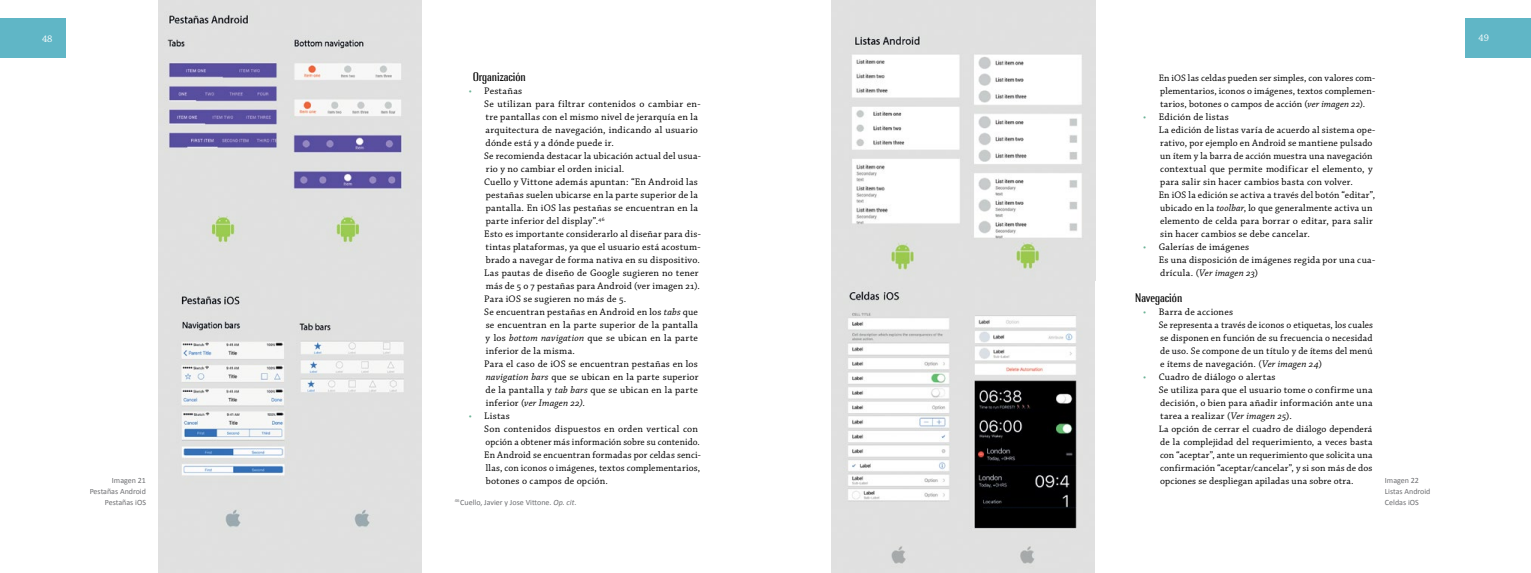
<style>
.page{position:relative;width:1531px;height:573px;background:#fff}
.page>*{position:absolute;margin:0;border:0;box-sizing:border-box;transform-origin:0 0}
.t1{font:13px "Lennox ITC Std";color:#000}
.t2{font:10px/13px "Chaparral Pro";letter-spacing:.02em;color:#000}
.t3{font:10px "Chaparral Pro";color:#fff}
.t4{font:9.8px/13px "Chaparral Pro";letter-spacing:.01em;color:#000;text-align:justify}
.t5{font:8px/11px "Calibri";color:#6d6e71;text-align:right}
.s1{color:#6bb396}
.s2{font-style:italic}
</style>
<div class="page">
<div style="left:1465px;top:18px;width:66px;height:39px;background:#60b6c6"></div>
<div style="left:0;top:19px;width:66px;height:39px;background:#60b6c6"></div>
<img style="left:158px;top:0;width:264px;height:573px">
<img style="left:831px;top:0;width:264px;height:572px">
<p class="t3" style="left:42px;top:33px;width:12px">48</p>
<p class="t3" style="left:1478px;top:33px;width:12px">49</p>
<h1 class="t1" style="left:473px;top:69px;width:55px">Organización</h1>
<p class="t2" style="left:484px;top:85px;width:218px;text-indent:-15px"><span class="s1">•</span> Pestañas<br>Se utilizan para filtrar contenidos o cambiar en&shy;tre pantallas con el mismo nivel de jerarquía en la arquitectura de navegación, indicando al usuario dónde está y a dónde puede ir.<br>Se recomienda destacar la ubicación actual del usua&shy;rio y no cambiar el orden inicial.<br>Cuello y Vittone además apuntan: “En Android las pestañas suelen ubicarse en la parte superior de la pantalla. En iOS las pestañas se encuentran en la parte inferior del display”.<sup>46<br></sup>Esto es importante considerarlo al diseñar para dis&shy;tintas plataformas, ya que el usuario está acostum&shy;brado a navegar de forma nativa en su dispositivo.<br>Las pautas de diseño de Google sugieren no tener más de 5 o 7 pestañas para Android (ver imagen 21).<br>Para iOS se sugieren no más de 5.<br>Se encuentran pestañas en Android en los <span class="s2">tabs</span> que se encuentran en la parte superior de la pantalla y los <span class="s2">bottom navigation</span> que se ubican en la parte inferior de la misma.<br>Para el caso de iOS se encuentran pestañas en los <span class="s2">navigation bars</span> que se ubican en la parte superior de la pantalla y <span class="s2">tab bars</span> que se ubican en la parte inferior (<span class="s2">ver Imagen 22).</span></p>
<p class="t2" style="left:484px;top:410px;width:218px;text-indent:-15px"><span class="s1">•</span> Listas<br>Son contenidos dispuestos en orden vertical con opción a obtener más información sobre su contenido.<br>En Android se encuentran formadas por celdas senci&shy;llas, con iconos o imágenes, textos complementarios, botones o campos de opción.</p>
<p class="t5" style="left:455px;top:496px;width:123px"><sup>46</sup> Cuello, Javier y Jose Vittone. <span class="s2">Op. cit</span>.</p>
<p class="t4" style="left:1159px;top:72px;width:218px">En iOS las celdas pueden ser simples, con valores com&shy;plementarios, iconos o imágenes, textos complemen&shy;tarios, botones o campos de acción (<span class="s2">ver imagen 22</span>).</p>
<p class="t2" style="left:1159px;top:111px;width:218px;text-indent:-15px"><span class="s1">•</span> Edición de listas<br>La edición de listas varía de acuerdo al sistema ope&shy;rativo, por ejemplo en Android se mantiene pulsado un ítem y la barra de acción muestra una navegación contextual que permite modificar el elemento, y para salir sin hacer cambios basta con volver.<br>En iOS la edición se activa a través del botón “editar”, ubicado en la <span class="s2">toolbar</span>, lo que generalmente activa un elemento de celda para borrar o editar, para salir sin hacer cambios se debe cancelar.</p>
<p class="t2" style="left:1159px;top:241px;width:218px;text-indent:-15px"><span class="s1">•</span> Galerías de imágenes<br>Es una disposición de imágenes regida por una cua&shy;drícula. (<span class="s2">Ver imagen 23</span>)</p>
<h1 class="t1" style="left:1135px;top:290px;width:48px">Navegación</h1>
<p class="t2" style="left:1159px;top:306px;width:216px;text-indent:-15px"><span class="s1">•</span> Barra de acciones<br>Se representa a través de iconos o etiquetas, los cuales se disponen en función de su frecuencia o necesidad de uso. Se compone de un título y de ítems del menú e ítems de navegación. (<span class="s2">Ver imagen 24</span>)</p>
<p class="t2" style="left:1159px;top:371px;width:215px;text-indent:-15px"><span class="s1">•</span> Cuadro de diálogo o alertas<br>Se utiliza para que el usuario tome o confirme una decisión, o bien para añadir información ante una tarea a realizar (<span class="s2">Ver imagen 25</span>).</p>
<p class="t4" style="left:1159px;top:423px;width:215px">La opción de cerrar el cuadro de diálogo dependerá de la complejidad del requerimiento, a veces basta con “aceptar”, ante un requerimiento que solicita una confirmación “aceptar/cancelar”, y si son más de dos opciones se despliegan apiladas una sobre otra.</p>
<p class="t5" style="left:90px;top:474px;width:58px">Imagen 21<br>Pestañas Android<br>Pestañas iOS</p>
<p class="t5" style="left:1385px;top:474px;width:47px;text-align:left">Imagen 22<br>Listas Android<br>Celdas iOS</p>
</div>
